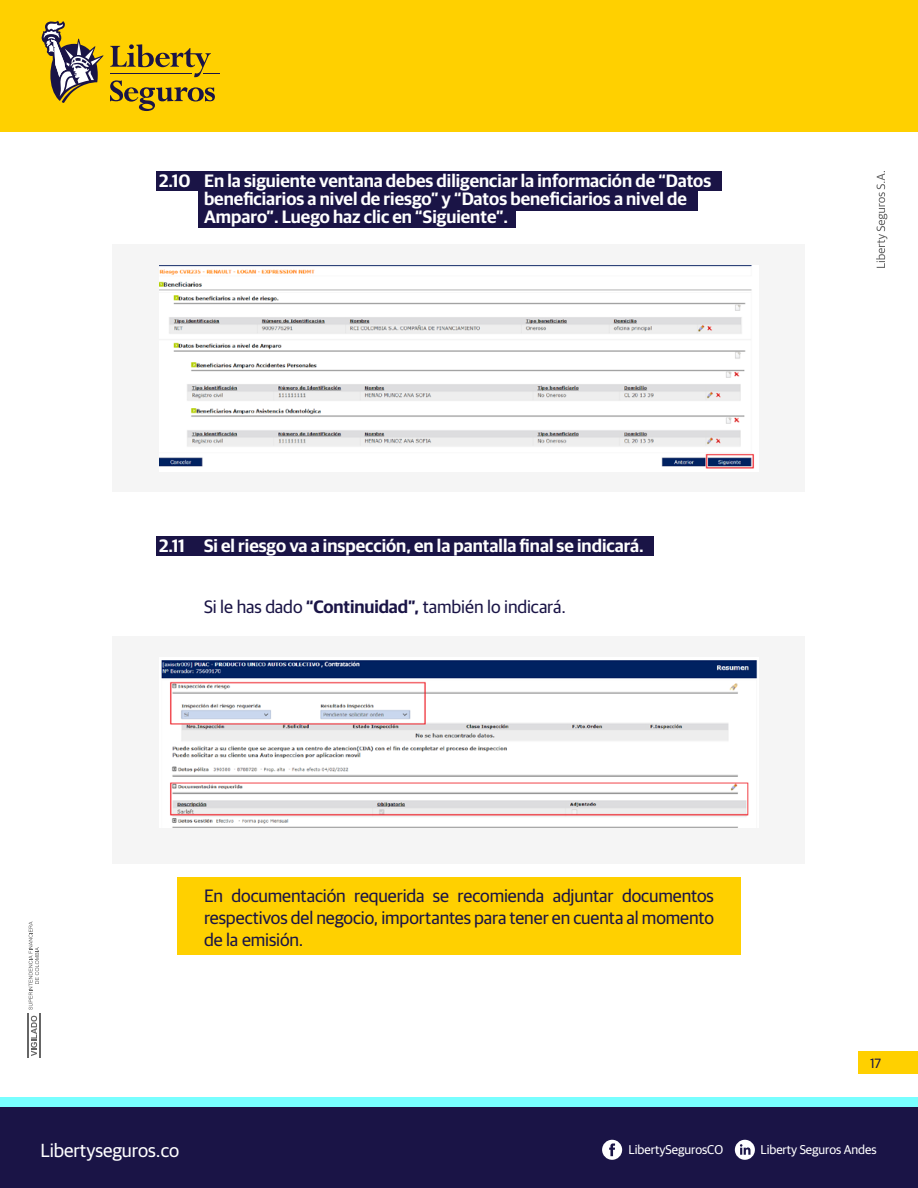
<style>
.page{position:relative;width:918px;height:1188px;background:#fff}
.page>*{position:absolute;margin:0;border:0;box-sizing:border-box;transform-origin:0 0}
.t1{font:19.05px "Guardian Sans";letter-spacing:-.005em;color:#fff}
.t2{font:600 18px/18px "Guardian Sans";color:#fff}
.Text_corrido{font:18px/21.6px "Guardian Sans";letter-spacing:-.005em;color:#1a1446;text-align:justify}
.t3{font:13.5px "Guardian Sans";color:#1a1446}
.t4{font:12.75px "Guardian Sans";letter-spacing:-.005em;color:#fff}
.s1{font-weight:600}
</style>
<div class="page">
<div style="left:156px;top:536px;width:498px;height:20px;background:#1a1446"></div>
<div style="left:156px;top:171px;width:566px;height:20px;background:#1a1446"></div>
<div style="left:198px;top:191px;width:500px;height:20px;background:#1a1446"></div>
<div style="left:198px;top:208px;width:318px;height:20px;background:#1a1446"></div>
<div style="left:177px;top:878px;width:564px;height:78px;background:#ffd000"></div>
<div style="left:858px;top:1052px;width:60px;height:22px;background:#ffd000"></div>
<div style="left:112px;top:244px;width:694px;height:248px;background:#f5f5f5"></div>
<img style="left:159px;top:266px;width:595px;height:203px">
<div style="left:112px;top:636px;width:694px;height:228px;background:#f5f5f5"></div>
<img style="left:161px;top:660px;width:596px;height:167px">
<div style="left:0;top:0;width:918px;height:132px;background:#ffd000"></div>
<svg style="left:41px;top:21px;width:63px;height:82px"></svg>
<svg style="left:110px;top:44px;width:110px;height:67px"></svg>
<div style="left:0;top:1107px;width:918px;height:81px;background:#1a1446"></div>
<div style="left:0;top:1098px;width:918px;height:9px;background:#78ffff"></div>
<svg style="left:602px;top:1140px;width:20px;height:20px"></svg>
<svg style="left:735px;top:1140px;width:20px;height:20px"></svg>
<svg style="left:31px;top:1016px;width:6px;height:40px"></svg>
<hr style="left:27px;top:1014px;width:1px;height:44px;background:#666">
<svg style="left:29px;top:921px;width:10px;height:89px"></svg>
<hr style="left:39px;top:1014px;width:2px;height:44px;background:#666">
<svg style="left:876px;top:171px;width:11px;height:97px"></svg>
<p class="t2" style="left:204px;top:170px;width:509px;text-indent:-45px">2.10 En la siguiente ventana debes diligenciar la información de “Datos beneficiarios a nivel de riesgo” y “Datos beneficiarios a nivel de<br>Amparo”. Luego haz clic en “Siguiente”.</p>
<p class="t2" style="left:159px;top:535px;width:486px">2.11 Si el riesgo va a inspección, en la pantalla final se indicará.</p>
<p class="Text_corrido" style="left:204px;top:594px;width:363px">Si le has dado <span class="s1">“Continuidad”,</span> también lo indicará.</p>
<p class="Text_corrido" style="left:204px;top:884px;width:512px">En documentación requerida se recomienda adjuntar documentos respectivos del negocio, importantes para tener en cuenta al momento de la emisión.</p>
<p class="t3" style="left:870px;top:1054px;width:13px">17</p>
<p class="t1" style="left:40px;top:1137px;width:140px">Libertyseguros.co</p>
<p class="t4" style="left:629px;top:1140px;width:96px">LibertySegurosCO</p>
<p class="t4" style="left:760px;top:1140px;width:118px">Liberty Seguros Andes</p>
</div>
